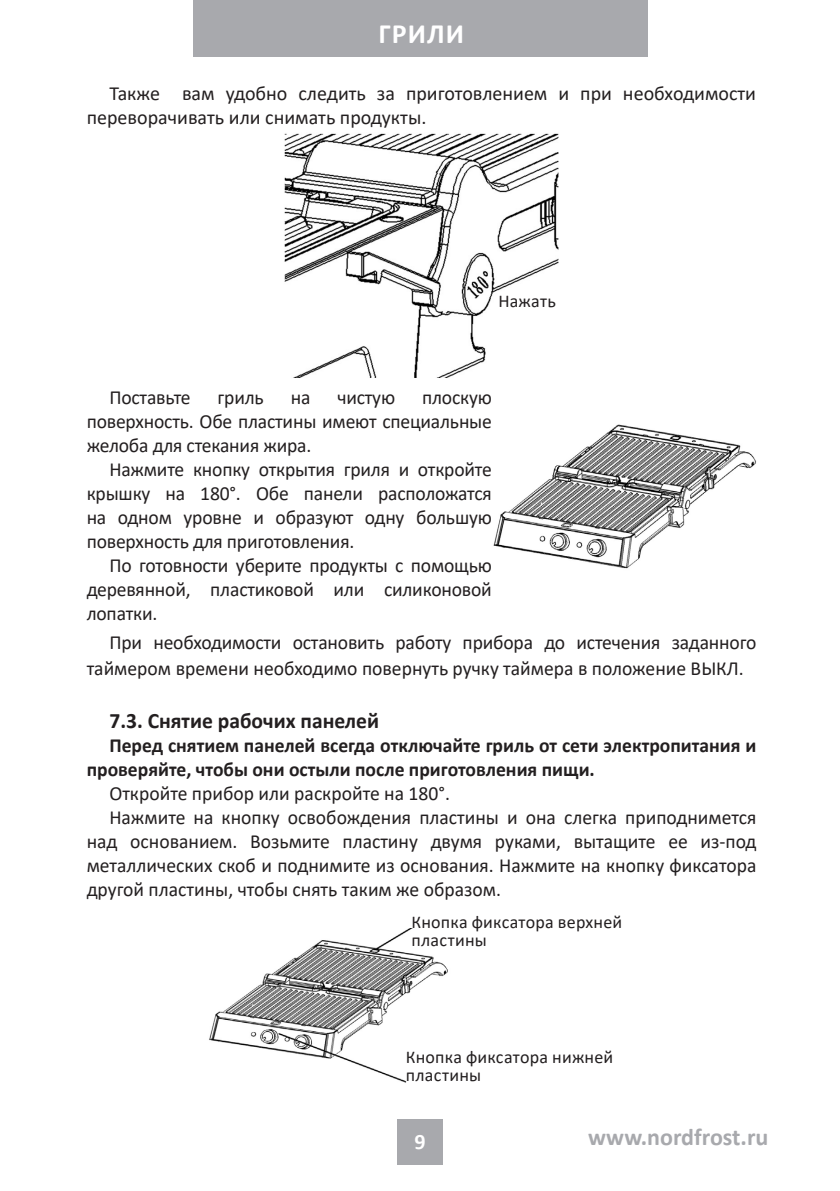
<style>
.page{position:relative;width:840px;height:1191px;background:#fff}
.page>*{position:absolute;margin:0;border:0;box-sizing:border-box;transform-origin:0 0}
.t1{font:700 28px "Calibri";letter-spacing:.04em;color:#fff}
.t2{font:700 24px "Calibri";color:#a8a9ad}
.t3{font:700 22px "Calibri";color:#231f20}
.t4{font:700 22px "Calibri";color:#fff}
.t5{font:20px/24px "Calibri";letter-spacing:-.01em;color:#231f20;text-align:justify}
.t6{font:700 20px/24px "Calibri";color:#231f20}
.t7{font:18px/18px "Calibri";letter-spacing:.01em;color:#231f20}
</style>
<div class="page">
<div style="left:193px;top:0;width:453px;height:57px;background:#a8a9ad"></div>
<div style="left:397px;top:1118px;width:45px;height:46px;background:#a8a9ad"></div>
<img style="left:284px;top:133px;width:275px;height:245px">
<img style="left:493px;top:424px;width:263px;height:145px">
<img style="left:209px;top:928px;width:239px;height:155px">
<h1 class="t1" style="left:378px;top:14px;width:87px">ГРИЛИ</h1>
<p class="t5" style="left:87px;top:81px;width:670px;text-indent:23px">Также вам удобно следить за приготовлением и при необходимости переворачивать или снимать продукты.</p>
<p class="t7" style="left:498px;top:291px;width:59px">Нажать</p>
<p class="t5" style="left:109px;top:385px;width:83px">Поставьте</p>
<p class="t5" style="left:217px;top:385px;width:48px">гриль</p>
<p class="t5" style="left:290px;top:385px;width:21px">на</p>
<p class="t5" style="left:337px;top:385px;width:59px">чистую</p>
<p class="t5" style="left:87px;top:385px;width:406px;text-indent:335px">плоскую поверхность. Обе пластины имеют специальные желоба для стекания жира.</p>
<p class="t5" style="left:87px;top:457px;width:406px;text-indent:23px">Нажмите кнопку открытия гриля и откройте крышку на 180°. Обе панели расположатся на одном уровне и образуют одну большую поверхность для приготовления.</p>
<p class="t5" style="left:87px;top:553px;width:406px;text-indent:23px">По готовности уберите продукты с помощью деревянной, пластиковой или силиконовой лопатки.</p>
<p class="t5" style="left:87px;top:628px;width:670px;line-height:26.4px;text-indent:23px">При необходимости остановить работу прибора до истечения заданного таймером времени необходимо повернуть ручку таймера в положение ВЫКЛ.</p>
<p class="t3" style="left:109px;top:705px;width:271px">7.3. Снятие рабочих панелей</p>
<p class="t6" style="left:87px;top:733px;width:670px;text-indent:23px">Перед снятием панелей всегда отключайте гриль от сети электропитания и проверяйте, чтобы они остыли после приготовления пищи.</p>
<p class="t5" style="left:109px;top:781px;width:342px">Откройте прибор или раскройте на 180°.</p>
<p class="t5" style="left:87px;top:805px;width:671px;text-indent:23px">Нажмите на кнопку освобождения пластины и она слегка приподнимется над основанием. Возьмите пластину двумя руками, вытащите ее из-под металлических скоб и поднимите из основания. Нажмите на кнопку фиксатора другой пластины, чтобы снять таким же образом.</p>
<p class="t7" style="left:411px;top:912px;width:212px">Кнопка фиксатора верхней пластины</p>
<p class="t7" style="left:405px;top:1047px;width:209px">Кнопка фиксатора нижней пластины</p>
<p class="t4" style="left:414px;top:1125px;width:13px">9</p>
<p class="t2" style="left:588px;top:1120px;width:182px">www.nordfrost.ru</p>
</div>
